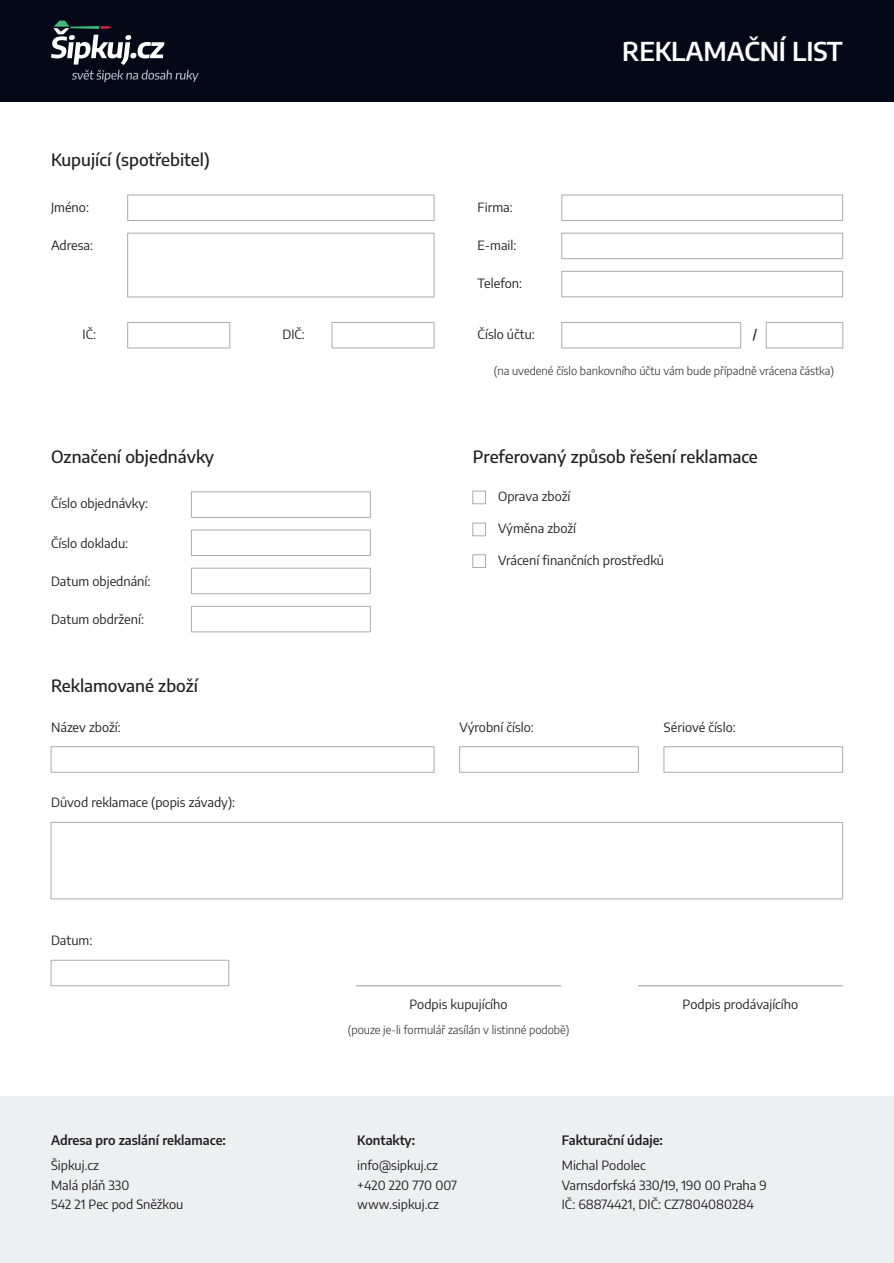
<style>
.page{position:relative;width:894px;height:1263px;background:#fff}
.page>*{position:absolute;margin:0;border:0;box-sizing:border-box;transform-origin:0 0}
.t1{font:600 25.5px "Encode Sans";letter-spacing:-.005em;color:#fff}
.t2{font:500 16.95px "Encode Sans";color:#231f20}
.t3{font:12.75px/19.5px "Encode Sans";color:#231f20}
.t4{font:600 12.75px "Encode Sans";color:#231f20}
.t5{font:500 12.75px "Encode Sans";color:#231f20}
.t6{font:300 11.25px "Encode Sans";color:#231f20}
</style>
<div class="page">
<div style="left:0;top:1096px;width:893px;height:167px;background:#edeff0"></div>
<div style="left:0;top:0;width:893px;height:102px;background:#050816"></div>
<svg style="left:51px;top:21px;width:148px;height:61px"></svg>
<div style="left:127px;top:195px;width:307px;height:26px;background:#fff;border:1px solid #abacad"></div>
<div style="left:561px;top:195px;width:281px;height:26px;background:#fff;border:1px solid #abacad"></div>
<div style="left:127px;top:233px;width:307px;height:64px;background:#fff;border:1px solid #abacad"></div>
<div style="left:561px;top:233px;width:281px;height:26px;background:#fff;border:1px solid #abacad"></div>
<div style="left:561px;top:271px;width:281px;height:26px;background:#fff;border:1px solid #abacad"></div>
<div style="left:127px;top:322px;width:103px;height:26px;background:#fff;border:1px solid #abacad"></div>
<div style="left:331px;top:322px;width:103px;height:26px;background:#fff;border:1px solid #abacad"></div>
<div style="left:51px;top:746px;width:383px;height:27px;background:#fff;border:1px solid #abacad"></div>
<div style="left:51px;top:822px;width:791px;height:77px;background:#fff;border:1px solid #abacad"></div>
<div style="left:459px;top:746px;width:179px;height:27px;background:#fff;border:1px solid #abacad"></div>
<div style="left:663px;top:746px;width:179px;height:27px;background:#fff;border:1px solid #abacad"></div>
<div style="left:51px;top:960px;width:178px;height:26px;background:#fff;border:1px solid #abacad"></div>
<hr style="left:356px;top:985px;width:204px;height:1px;background:#abacac">
<hr style="left:638px;top:985px;width:204px;height:1px;background:#abacac">
<div style="left:191px;top:492px;width:179px;height:26px;background:#fff;border:1px solid #abacad"></div>
<div style="left:191px;top:530px;width:179px;height:26px;background:#fff;border:1px solid #abacad"></div>
<div style="left:191px;top:568px;width:179px;height:26px;background:#fff;border:1px solid #abacad"></div>
<div style="left:191px;top:606px;width:179px;height:26px;background:#fff;border:1px solid #abacad"></div>
<div style="left:472px;top:491px;width:13px;height:13px;background:#fff;border:1px solid #abacad"></div>
<div style="left:472px;top:523px;width:13px;height:13px;background:#fff;border:1px solid #abacad"></div>
<div style="left:472px;top:554px;width:13px;height:14px;background:#fff;border:1px solid #abacad"></div>
<div style="left:561px;top:322px;width:179px;height:26px;background:#fff;border:1px solid #abacad"></div>
<div style="left:765px;top:322px;width:77px;height:26px;background:#fff;border:1px solid #abacad"></div>
<h1 class="t1" style="left:622px;top:35px;width:222px">REKLAMAČNÍ LIST</h1>
<h2 class="t2" style="left:51px;top:149px;width:160px">Kupující (spotřebitel)</h2>
<p class="t3" style="left:51px;top:197px;width:39px">Jméno:</p>
<p class="t3" style="left:477px;top:197px;width:37px">Firma:</p>
<p class="t3" style="left:51px;top:235px;width:44px">Adresa:</p>
<p class="t3" style="left:477px;top:235px;width:40px">E-mail:</p>
<p class="t3" style="left:477px;top:273px;width:46px">Telefon:</p>
<p class="t3" style="left:83px;top:324px;width:15px">IČ:</p>
<p class="t3" style="left:282px;top:324px;width:24px">DIČ:</p>
<p class="t3" style="left:477px;top:324px;width:59px">Číslo účtu:</p>
<p class="t5" style="left:752px;top:326px;width:6px">/</p>
<p class="t6" style="left:493px;top:363px;width:342px">(na uvedené číslo bankovního účtu vám bude případně vrácena částka)</p>
<h2 class="t2" style="left:51px;top:446px;width:164px">Označení objednávky</h2>
<p class="t3" style="left:51px;top:494px;width:98px">Číslo objednávky:</p>
<p class="t3" style="left:51px;top:533px;width:79px">Číslo dokladu:</p>
<p class="t3" style="left:51px;top:571px;width:101px">Datum objednání:</p>
<p class="t3" style="left:51px;top:609px;width:94px">Datum obdržení:</p>
<h2 class="t2" style="left:51px;top:675px;width:148px">Reklamované zboží</h2>
<p class="t3" style="left:51px;top:717px;width:71px">Název zboží:</p>
<p class="t3" style="left:51px;top:792px;width:185px">Důvod reklamace (popis závady):</p>
<p class="t3" style="left:51px;top:930px;width:43px">Datum:</p>
<p class="t4" style="left:51px;top:1131px;width:176px">Adresa pro zaslání reklamace:</p>
<p class="t3" style="left:51px;top:1155px;width:134px">Šipkuj.cz<br>Malá pláň 330<br>542 21 Pec pod Sněžkou</p>
<h2 class="t2" style="left:472px;top:446px;width:286px">Preferovaný způsob řešení reklamace</h2>
<p class="t3" style="left:498px;top:486px;width:74px">Oprava zboží</p>
<p class="t3" style="left:498px;top:518px;width:79px">Výměna zboží</p>
<p class="t3" style="left:498px;top:550px;width:167px">Vrácení finančních prostředků</p>
<p class="t3" style="left:459px;top:717px;width:76px">Výrobní číslo:</p>
<p class="t3" style="left:663px;top:717px;width:73px">Sériové číslo:</p>
<p class="t3" style="left:409px;top:994px;width:100px">Podpis kupujícího</p>
<p class="t6" style="left:347px;top:1022px;width:223px">(pouze je-li formulář zasílán v listinné podobě)</p>
<p class="t3" style="left:682px;top:994px;width:117px">Podpis prodávajícího</p>
<p class="t4" style="left:357px;top:1131px;width:59px">Kontakty:</p>
<p class="t4" style="left:561px;top:1131px;width:103px">Fakturační údaje:</p>
<p class="t3" style="left:357px;top:1155px;width:101px">info@sipkuj.cz +420 220 770 007 www.sipkuj.cz</p>
<p class="t3" style="left:561px;top:1155px;width:206px">Michal Podolec<br>Varnsdorfská 330/19, 190 00 Praha 9<br>IČ: 68874421, DIČ: CZ7804080284</p>
</div>
